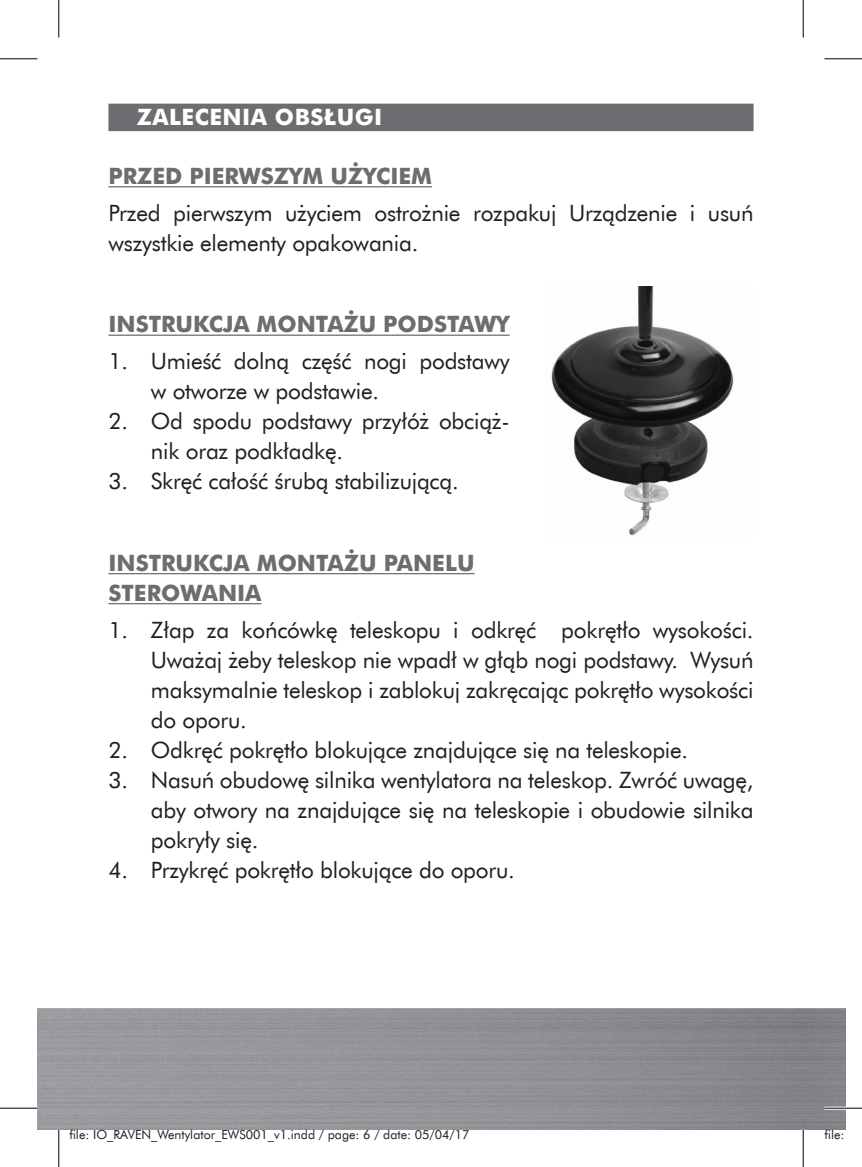
<style>
.page{position:relative;width:862px;height:1167px;background:#fff}
.page>*{position:absolute;margin:0;border:0;box-sizing:border-box;transform-origin:0 0}
.t1{font:22.5px/30px "Futura EU";letter-spacing:-.01em;color:#231f20}
.t2{font:700 22.5px/30px "Futura EU";color:#6c6d70}
.t3{font:700 22.5px "Futura EU";letter-spacing:.02em;color:#fff}
.t4{font:12.5px "Futura EU";color:#231f20}
</style>
<div class="page">
<div style="left:108px;top:104px;width:645px;height:27px;background:#6c6d70"></div>
<hr style="left:108px;top:186px;width:324px;height:1px;background:#6c6d70">
<hr style="left:108px;top:334px;width:401px;height:2px;background:#6c6d70">
<hr style="left:108px;top:573px;width:366px;height:1px;background:#6c6d70">
<hr style="left:108px;top:603px;width:153px;height:1px;background:#6c6d70">
<img style="left:551px;top:286px;width:183px;height:250px">
<hr style="left:0;top:58px;width:38px;height:1px;background:#000">
<hr style="left:824px;top:58px;width:38px;height:1px;background:#000">
<hr style="left:0;top:1107px;width:38px;height:1px;background:#000">
<hr style="left:824px;top:1107px;width:38px;height:1px;background:#000">
<hr style="left:58px;top:0;width:1px;height:37px;background:#000">
<hr style="left:58px;top:1129px;width:1px;height:37px;background:#000">
<hr style="left:802px;top:0;width:1px;height:37px;background:#000">
<hr style="left:802px;top:1129px;width:1px;height:37px;background:#000">
<p class="t3" style="left:137px;top:103px;width:247px">ZALECENIA OBSŁUGI</p>
<p class="t2" style="left:108px;top:162px;width:325px">PRZED PIERWSZYM UŻYCIEM</p>
<p class="t1" style="left:108px;top:199px;width:646px">Przed pierwszym użyciem ostrożnie rozpakuj Urządzenie i usuń wszystkie elementy opakowania.</p>
<p class="t2" style="left:108px;top:310px;width:403px">INSTRUKCJA MONTAŻU PODSTAWY</p>
<p class="t1" style="left:151px;top:347px;width:360px;text-indent:-43px">1. Umieść dolną część nogi podstawy w otworze w podstawie.</p>
<p class="t1" style="left:151px;top:407px;width:360px;text-indent:-43px">2. Od spodu podstawy przyłóż obciąż&shy;nik oraz podkładkę.</p>
<p class="t1" style="left:108px;top:467px;width:352px">3. Skręć całość śrubą stabilizującą.</p>
<p class="t2" style="left:108px;top:548px;width:368px">INSTRUKCJA MONTAŻU PANELU<br>STEROWANIA</p>
<p class="t1" style="left:151px;top:615px;width:604px;text-align:justify;text-indent:-43px">1. Złap za końcówkę teleskopu i odkręć pokrętło wysokości.<br>Uważaj żeby teleskop nie wpadł w głąb nogi podstawy. Wysuń maksymalnie teleskop i zablokuj zakręcając pokrętło wysokości do oporu.</p>
<p class="t1" style="left:108px;top:735px;width:581px">2. Odkręć pokrętło blokujące znajdujące się na teleskopie.</p>
<p class="t1" style="left:151px;top:765px;width:604px;text-align:justify;text-indent:-43px">3. Nasuń obudowę silnika wentylatora na teleskop. Zwróć uwagę, aby otwory na znajdujące się na teleskopie i obudowie silnika pokryły się.</p>
<p class="t1" style="left:108px;top:855px;width:408px">4. Przykręć pokrętło blokujące do oporu.</p>
<p class="t4" style="left:69px;top:1126px;width:401px">file: IO_RAVEN_Wentylator_EWS001_v1.indd / page: 6 / date: 05/04/17</p>
<p class="t4" style="left:824px;top:1126px;width:39px">file: IO</p>
</div>
